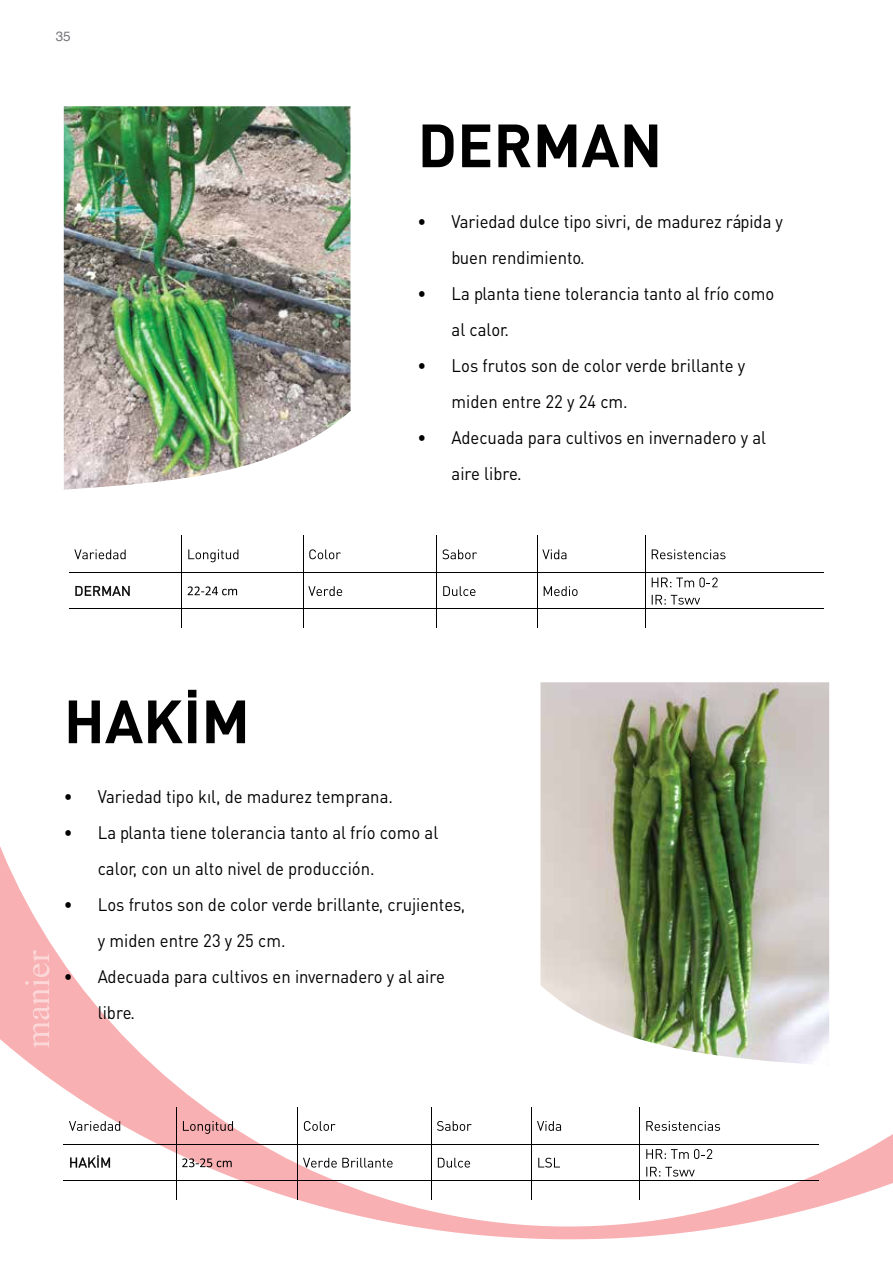
<style>
.page{position:relative;width:893px;height:1263px;background:#fff}
.page>*{position:absolute;margin:0;border:0;box-sizing:border-box;transform-origin:0 0}
.t1{font:60px "DINT Bold Tr";color:#000}
.t2{font:18px/36px "DIN Tr";color:#000;scale:.93 1}
.t3{font:13.5px "Helvetica";color:#77787b}
</style>
<div class="page">
<svg style="left:0;top:683px;width:893px;height:556px"></svg>
<svg style="left:25px;top:950px;width:25px;height:98px;background:#f8b9bb"></svg>
<img style="left:540px;top:682px;width:289px;height:384px">
<img style="left:64px;top:106px;width:286px;height:384px">
<svg style="left:74px;top:549px;width:52px;height:10px"></svg>
<svg style="left:188px;top:549px;width:50px;height:13px"></svg>
<svg style="left:309px;top:549px;width:32px;height:10px"></svg>
<svg style="left:442px;top:549px;width:35px;height:10px"></svg>
<svg style="left:542px;top:549px;width:24px;height:10px"></svg>
<svg style="left:652px;top:549px;width:73px;height:10px"></svg>
<hr style="left:181px;top:536px;width:1px;height:36px;background:#000">
<hr style="left:303px;top:536px;width:1px;height:36px;background:#000">
<hr style="left:436px;top:536px;width:1px;height:36px;background:#000">
<hr style="left:537px;top:536px;width:1px;height:36px;background:#000">
<hr style="left:645px;top:536px;width:1px;height:36px;background:#000">
<svg style="left:75px;top:586px;width:55px;height:10px"></svg>
<svg style="left:188px;top:586px;width:49px;height:9px"></svg>
<svg style="left:308px;top:586px;width:34px;height:10px"></svg>
<svg style="left:443px;top:586px;width:32px;height:10px"></svg>
<svg style="left:544px;top:586px;width:34px;height:10px"></svg>
<svg style="left:652px;top:577px;width:66px;height:10px"></svg>
<svg style="left:652px;top:595px;width:48px;height:10px"></svg>
<hr style="left:69px;top:572px;width:112px;height:1px;background:#000">
<hr style="left:182px;top:572px;width:121px;height:1px;background:#000">
<hr style="left:304px;top:572px;width:132px;height:1px;background:#000">
<hr style="left:437px;top:572px;width:100px;height:1px;background:#000">
<hr style="left:538px;top:572px;width:107px;height:1px;background:#000">
<hr style="left:646px;top:572px;width:178px;height:1px;background:#000">
<hr style="left:181px;top:572px;width:1px;height:36px;background:#000">
<hr style="left:303px;top:572px;width:1px;height:36px;background:#000">
<hr style="left:436px;top:572px;width:1px;height:36px;background:#000">
<hr style="left:537px;top:572px;width:1px;height:36px;background:#000">
<hr style="left:645px;top:572px;width:1px;height:36px;background:#000">
<hr style="left:69px;top:608px;width:112px;height:1px;background:#000">
<hr style="left:182px;top:608px;width:121px;height:1px;background:#000">
<hr style="left:304px;top:608px;width:132px;height:1px;background:#000">
<hr style="left:437px;top:608px;width:100px;height:1px;background:#000">
<hr style="left:538px;top:608px;width:107px;height:1px;background:#000">
<hr style="left:646px;top:608px;width:178px;height:1px;background:#000">
<svg style="left:181px;top:608px;width:1px;height:20px"></svg>
<svg style="left:303px;top:608px;width:1px;height:20px"></svg>
<svg style="left:436px;top:608px;width:1px;height:20px"></svg>
<svg style="left:537px;top:608px;width:1px;height:20px"></svg>
<svg style="left:645px;top:608px;width:1px;height:20px"></svg>
<svg style="left:69px;top:1121px;width:51px;height:10px"></svg>
<svg style="left:183px;top:1121px;width:50px;height:13px"></svg>
<svg style="left:304px;top:1121px;width:31px;height:10px"></svg>
<svg style="left:437px;top:1121px;width:35px;height:10px"></svg>
<svg style="left:537px;top:1121px;width:24px;height:10px"></svg>
<svg style="left:646px;top:1121px;width:74px;height:10px"></svg>
<hr style="left:176px;top:1108px;width:1px;height:36px;background:#000">
<hr style="left:297px;top:1108px;width:1px;height:36px;background:#000">
<hr style="left:431px;top:1108px;width:1px;height:36px;background:#000">
<hr style="left:531px;top:1108px;width:1px;height:36px;background:#000">
<hr style="left:639px;top:1108px;width:1px;height:36px;background:#000">
<svg style="left:70px;top:1155px;width:40px;height:12px"></svg>
<svg style="left:182px;top:1158px;width:50px;height:9px"></svg>
<svg style="left:303px;top:1158px;width:90px;height:9px"></svg>
<svg style="left:438px;top:1158px;width:32px;height:9px"></svg>
<svg style="left:538px;top:1158px;width:22px;height:9px"></svg>
<svg style="left:646px;top:1149px;width:66px;height:10px"></svg>
<svg style="left:646px;top:1167px;width:49px;height:9px"></svg>
<hr style="left:64px;top:1144px;width:112px;height:1px;background:#000">
<hr style="left:177px;top:1144px;width:120px;height:1px;background:#000">
<hr style="left:298px;top:1144px;width:133px;height:1px;background:#000">
<hr style="left:432px;top:1144px;width:99px;height:1px;background:#000">
<hr style="left:532px;top:1144px;width:107px;height:1px;background:#000">
<hr style="left:640px;top:1144px;width:178px;height:1px;background:#000">
<hr style="left:176px;top:1144px;width:1px;height:36px;background:#000">
<hr style="left:297px;top:1144px;width:1px;height:36px;background:#000">
<hr style="left:431px;top:1144px;width:1px;height:36px;background:#000">
<hr style="left:531px;top:1144px;width:1px;height:36px;background:#000">
<hr style="left:639px;top:1144px;width:1px;height:36px;background:#000">
<hr style="left:64px;top:1180px;width:112px;height:1px;background:#000">
<hr style="left:177px;top:1180px;width:120px;height:1px;background:#000">
<hr style="left:298px;top:1180px;width:133px;height:1px;background:#000">
<hr style="left:432px;top:1180px;width:99px;height:1px;background:#000">
<hr style="left:532px;top:1180px;width:107px;height:1px;background:#000">
<hr style="left:640px;top:1180px;width:178px;height:1px;background:#000">
<svg style="left:176px;top:1180px;width:1px;height:19px"></svg>
<svg style="left:297px;top:1180px;width:1px;height:19px"></svg>
<svg style="left:431px;top:1180px;width:1px;height:19px"></svg>
<svg style="left:531px;top:1180px;width:1px;height:19px"></svg>
<svg style="left:639px;top:1180px;width:1px;height:19px"></svg>
<p class="t3" style="left:56px;top:26px;width:17px">35</p>
<h1 class="t1" style="left:64px;top:682px;width:188px">HAKİM</h1>
<h1 class="t1" style="left:418px;top:106px;width:246px">DERMAN</h1>
<p class="t2" style="left:452px;top:203px;width:358px;text-indent:-34px">• Variedad dulce tipo sivri, de madurez rápida y buen rendimiento.</p>
<p class="t2" style="left:452px;top:275px;width:348px;text-indent:-34px">• La planta tiene tolerancia tanto al frío como al calor.</p>
<p class="t2" style="left:452px;top:347px;width:317px;text-indent:-34px">• Los frutos son de color verde brillante y miden entre 22 y 24 cm.</p>
<p class="t2" style="left:452px;top:419px;width:340px;text-indent:-34px">• Adecuada para cultivos en invernadero y al aire libre.</p>
<p class="t2" style="left:64px;top:778px;width:355px">• Variedad tipo kıl, de madurez temprana.</p>
<p class="t2" style="left:98px;top:814px;width:368px;text-indent:-34px">• La planta tiene tolerancia tanto al frío como al calor, con un alto nivel de producción.</p>
<p class="t2" style="left:98px;top:886px;width:396px;text-indent:-34px">• Los frutos son de color verde brillante, crujientes, y miden entre 23 y 25 cm.</p>
<p class="t2" style="left:98px;top:958px;width:375px;text-indent:-34px">• Adecuada para cultivos en invernadero y al aire libre.</p>
</div>
